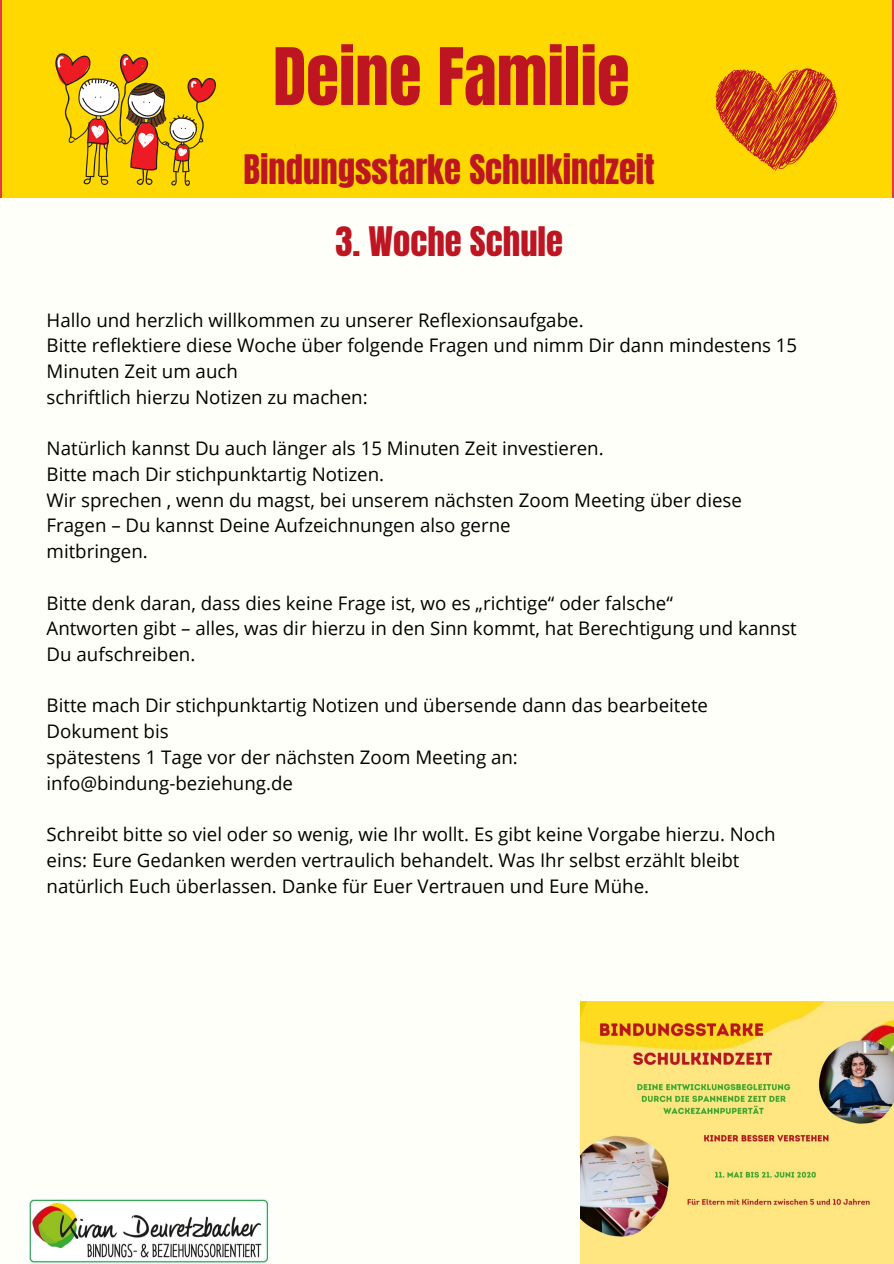
<style>
.page{position:relative;width:894px;height:1264px;background:#fff}
.page>*{position:absolute;margin:0;border:0;box-sizing:border-box;transform-origin:0 0}
.t1{font:67.2px "Anton";color:#be1522}
.t2{font:34.65px "Anton";color:#be1522}
.t3{font:18.75px/25.7px "Open Sans";color:#000}
</style>
<div class="page">
<div style="left:0;top:0;width:893px;height:1263px;background:#fffff9"></div>
<div style="left:0;top:0;width:893px;height:198px;background:#ffd800"></div>
<hr style="left:0;top:0;width:2px;height:198px;background:#e33753">
<hr style="left:892px;top:0;width:1px;height:198px;background:#e33753">
<svg style="left:715px;top:68px;width:121px;height:103px"></svg>
<svg style="left:55px;top:53px;width:161px;height:133px"></svg>
<img style="left:580px;top:1001px;width:313px;height:262px">
<img style="left:29px;top:1199px;width:240px;height:64px">
<h1 class="t1" style="left:273px;top:28px;width:358px">Deine Familie</h1>
<h2 class="t2" style="left:243px;top:145px;width:412px">Bindungsstarke Schulkindzeit</h2>
<h2 class="t2" style="left:335px;top:216px;width:229px">3. Woche Schule</h2>
<p class="t3" style="left:47px;top:306px;width:752px">Hallo und herzlich willkommen zu unserer Reflexionsaufgabe.<br>Bitte reflektiere diese Woche über folgende Fragen und nimm Dir dann mindestens 15<br>Minuten Zeit um auch<br>schriftlich hierzu Notizen zu machen:</p>
<p class="t3" style="left:47px;top:435px;width:696px">Natürlich kannst Du auch länger als 15 Minuten Zeit investieren.<br>Bitte mach Dir stichpunktartig Notizen.<br>Wir sprechen , wenn du magst, bei unserem nächsten Zoom Meeting über diese Fragen – Du kannst Deine Aufzeichnungen also gerne<br>mitbringen.</p>
<p class="t3" style="left:47px;top:589px;width:751px">Bitte denk daran, dass dies keine Frage ist, wo es „richtige“ oder falsche“<br>Antworten gibt – alles, was dir hierzu in den Sinn kommt, hat Berechtigung und kannst<br>Du aufschreiben.</p>
<p class="t3" style="left:47px;top:692px;width:662px">Bitte mach Dir stichpunktartig Notizen und übersende dann das bearbeitete Dokument bis<br>spätestens 1 Tage vor der nächsten Zoom Meeting an: info@bindung-beziehung.de</p>
<p class="t3" style="left:47px;top:821px;width:730px">Schreibt bitte so viel oder so wenig, wie Ihr wollt. Es gibt keine Vorgabe hierzu. Noch eins: Eure Gedanken werden vertraulich behandelt. Was Ihr selbst erzählt bleibt natürlich Euch überlassen. Danke für Euer Vertrauen und Eure Mühe.</p>
</div>
